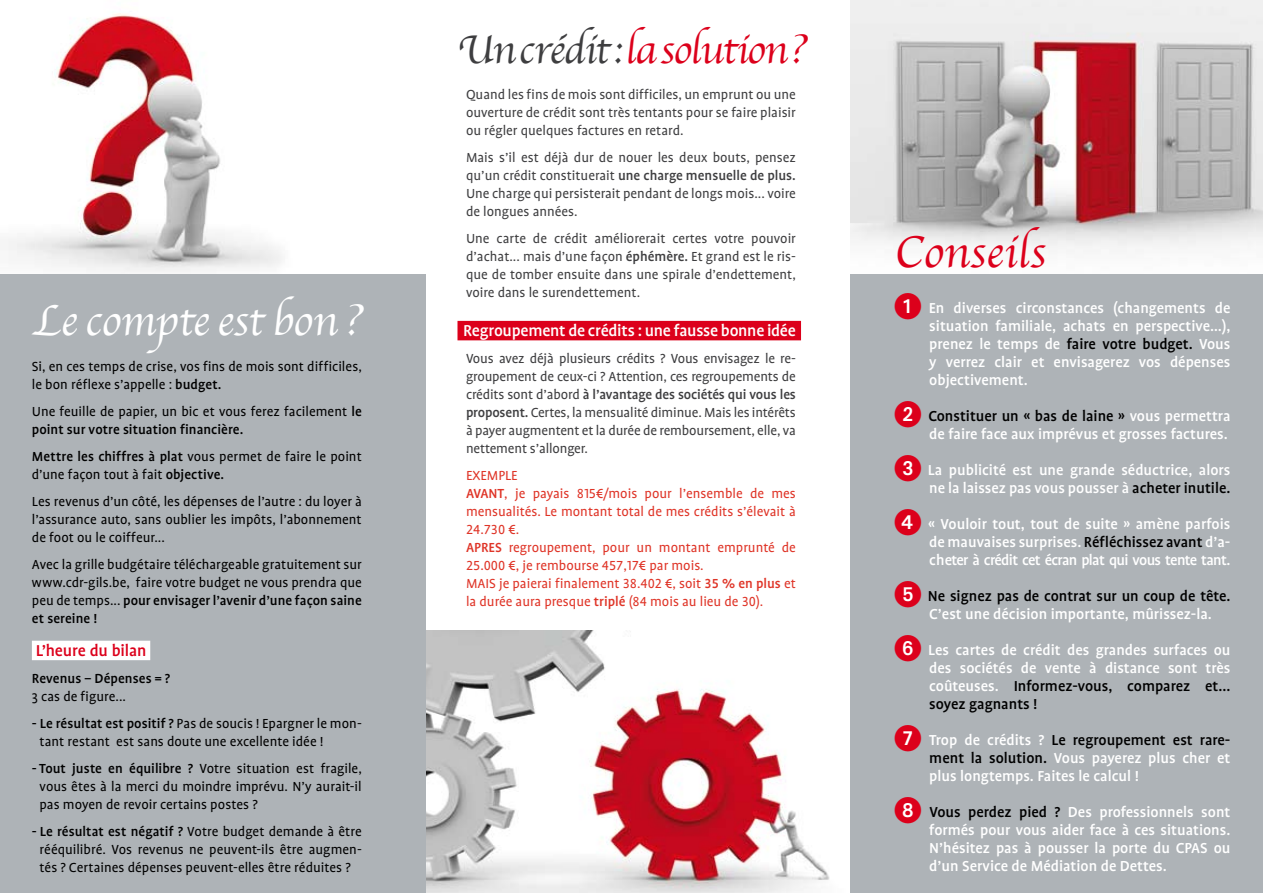
<style>
.page{position:relative;width:1263px;height:893px;background:#fff}
.page>*{position:absolute;margin:0;border:0;box-sizing:border-box;transform-origin:0 0}
.t1{font:46.5px "Apple Chancery";color:#dc001b}
.t2{font:45px "Apple Chancery";letter-spacing:-.005em;color:#fff}
.t3{font:42px "Apple Chancery";letter-spacing:-.03em;color:#dc001b}
.t4{font:500 18px "Profile OT";letter-spacing:-.015em;color:#fff}
.t5{font:500 18px "Profile OT";letter-spacing:-.005em;color:#dc001b}
.t6{font:500 16.5px/18px "Profile OT";color:#fff;text-align:justify}
.t7{font:15px/18px "Profile OT";color:#000}
.t8{font:15px/18px "Profile OT";color:#3e3e40;text-align:justify}
.t9{font:15px/18px "Profile OT";color:#df3427}
.t10{font:500 15px "Profile OT";letter-spacing:.005em;color:#000}
.s1{font-weight:500}
.s2{color:#3e3e40}
.s3{font-family:"European Pi One";font-weight:400;font-size:27px;color:#dc001b}
.s4{color:#000}
</style>
<div class="page">
<img style="left:8px;top:13px;width:274px;height:259px">
<img style="left:425px;top:630px;width:405px;height:263px">
<div style="left:0;top:274px;width:425px;height:619px;background:#aeb3b7"></div>
<div style="left:850px;top:0;width:413px;height:893px;background:#aeb3b7"></div>
<div style="left:32px;top:641px;width:118px;height:19px;background:#fff"></div>
<img style="left:850px;top:0;width:413px;height:273px">
<div style="left:457px;top:321px;width:344px;height:19px;background:#dc001b"></div>
<div style="left:898px;top:298px;width:19px;height:18px;background:#fff;border-radius:50%"></div>
<div style="left:899px;top:405px;width:19px;height:19px;background:#fff;border-radius:50%"></div>
<div style="left:899px;top:460px;width:19px;height:18px;background:#fff;border-radius:50%"></div>
<div style="left:900px;top:514px;width:18px;height:19px;background:#fff;border-radius:50%"></div>
<div style="left:899px;top:585px;width:18px;height:19px;background:#fff;border-radius:50%"></div>
<div style="left:898px;top:640px;width:19px;height:19px;background:#fff;border-radius:50%"></div>
<div style="left:898px;top:730px;width:19px;height:18px;background:#fff;border-radius:50%"></div>
<div style="left:899px;top:802px;width:19px;height:19px;background:#fff;border-radius:50%"></div>
<h2 class="t2" style="left:32px;top:285px;width:331px">Le compte est bon ?</h2>
<p class="t7" style="left:32px;top:358px;width:331px">Si, en ces temps de crise, vos fins de mois sont difficiles, le bon réflexe s’appelle : <span class="s1">budget.</span></p>
<p class="t7" style="left:32px;top:403px;width:331px">Une feuille de papier, un bic et vous ferez facilement <span class="s1">le point sur votre situation financière.</span></p>
<p class="t7" style="left:32px;top:448px;width:331px"><span class="s1">Mettre les chiffres à plat</span> vous permet de faire le point d’une façon tout à fait <span class="s1">objective.</span></p>
<p class="t7" style="left:32px;top:493px;width:331px;text-align:justify">Les revenus d’un côté, les dépenses de l’autre : du loyer à l’assurance auto, sans oublier les impôts, l’abonnement de foot ou le coiffeur...</p>
<p class="t7" style="left:32px;top:556px;width:331px;text-align:justify">Avec la grille budgétaire téléchargeable gratuitement sur www.cdr-gils.be, faire votre budget ne vous prendra que peu de temps... <span class="s1">pour envisager l’avenir d’une façon saine et sereine !</span></p>
<p class="t5" style="left:36px;top:640px;width:112px">L’heure du bilan</p>
<p class="t10" style="left:32px;top:670px;width:140px">Revenus – Dépenses = ?</p>
<p class="t7" style="left:32px;top:687px;width:96px">3 cas de figure...</p>
<p class="t7" style="left:40px;top:714px;width:324px;text-indent:-8px"><span class="s1">- Le résultat est positif ?</span> Pas de soucis ! Epargner le mon&shy;tant restant est sans doute une excellente idée !</p>
<p class="t7" style="left:40px;top:759px;width:324px;text-align:justify;text-indent:-8px"><span class="s1">- Tout juste en équilibre ?</span> Votre situation est fragile, vous êtes à la merci du moindre imprévu. N’y aurait-il pas moyen de revoir certains postes ?</p>
<p class="t7" style="left:32px;top:822px;width:331px;text-align:center"><span class="s1">- Le résultat est négatif ?</span> Votre budget demande à être rééquilibré. Vos revenus ne peuvent-ils être augmen&shy;tés ? Certaines dépenses peuvent-elles être réduites ?</p>
<h3 class="t3" style="left:457px;top:16px;width:350px"><span class="s2">Un crédit :</span> la solution ?</h3>
<p class="t8" style="left:466px;top:86px;width:331px">Quand les fins de mois sont difficiles, un emprunt ou une ouverture de crédit sont très tentants pour se faire plaisir ou régler quelques factures en retard.</p>
<p class="t8" style="left:466px;top:149px;width:331px">Mais s’il est déjà dur de nouer les deux bouts, pensez qu’un crédit constituerait <span class="s1">une charge mensuelle de plus.<br></span>Une charge qui persisterait pendant de longs mois... voire de longues années.</p>
<p class="t8" style="left:466px;top:230px;width:331px">Une carte de crédit améliorerait certes votre pouvoir d’achat... mais d’une façon <span class="s1">éphémère.</span> Et grand est le ris&shy;que de tomber ensuite dans une spirale d’endettement, voire dans le surendettement.</p>
<p class="t4" style="left:463px;top:320px;width:334px">Regroupement de crédits : une fausse bonne idée</p>
<p class="t8" style="left:466px;top:350px;width:331px">Vous avez déjà plusieurs crédits ? Vous envisagez le re&shy;groupement de ceux-ci ? Attention, ces regroupements de crédits sont d’abord <span class="s1">à l’avantage des sociétés qui vous les proposent.</span> Certes, la mensualité diminue. Mais les intérêts à payer augmentent et la durée de remboursement, elle, va nettement s’allonger.</p>
<p class="t9" style="left:466px;top:467px;width:331px">EXEMPLE<br><span class="s1">AVANT</span>, je payais 815€/mois pour l’ensemble de mes mensualités. Le montant total de mes crédits s’élevait à 24.730 €.<br><span class="s1">APRES</span> regroupement, pour un montant emprunté de 25.000 €, je rembourse 457,17€ par mois.<br>MAIS je paierai finalement 38.402 €, soit <span class="s1">35 % en plus</span> et la durée aura presque <span class="s1">triplé</span> (84 mois au lieu de 30).</p>
<h1 class="t1" style="left:894px;top:214px;width:153px">Conseils</h1>
<p class="t6" style="left:929px;top:299px;width:303px;text-indent:-35px"><span class="s3">1</span> En diverses circonstances (changements de situation familiale, achats en perspective…), prenez le temps de <span class="s4">faire votre budget.</span> Vous y verrez clair et envisagerez vos dépenses objectivement.</p>
<p class="t6" style="left:894px;top:407px;width:337px;text-align:right"><span class="s3">2</span> <span class="s4">Constituer un « bas de laine »</span> vous permettra de faire face aux imprévus et grosses factures.</p>
<p class="t6" style="left:894px;top:461px;width:337px;text-align:right"><span class="s3">3</span> La publicité est une grande séductrice, alors ne la laissez pas vous pousser à <span class="s4">acheter inutile.</span></p>
<p class="t6" style="left:929px;top:515px;width:303px;text-indent:-35px"><span class="s3">4</span> « Vouloir tout, tout de suite » amène parfois de mauvaises surprises. <span class="s4">Réfléchissez avant</span> d’a&shy;cheter à crédit cet écran plat qui vous tente tant.</p>
<p class="t6" style="left:929px;top:587px;width:303px;text-indent:-35px"><span class="s3">5</span> <span class="s4">Ne signez pas de contrat sur un coup de tête.<br></span>C’est une décision importante, mûrissez-la.</p>
<p class="t6" style="left:929px;top:641px;width:303px;text-indent:-35px"><span class="s3">6</span> Les cartes de crédit des grandes surfaces ou des sociétés de vente à distance sont très coûteuses. <span class="s4">Informez-vous, comparez et... soyez gagnants !</span></p>
<p class="t6" style="left:929px;top:731px;width:303px;text-indent:-35px"><span class="s3">7</span> Trop de crédits ? <span class="s4">Le regroupement est rare&shy;ment la solution.</span> Vous payerez plus cher et plus longtemps. Faites le calcul !</p>
<p class="t6" style="left:929px;top:803px;width:303px;text-indent:-35px"><span class="s3">8</span> <span class="s4">Vous perdez pied ?</span> Des professionnels sont formés pour vous aider face à ces situations.<br>N’hésitez pas à pousser la porte du CPAS ou d’un Service de Médiation de Dettes.</p>
</div>
